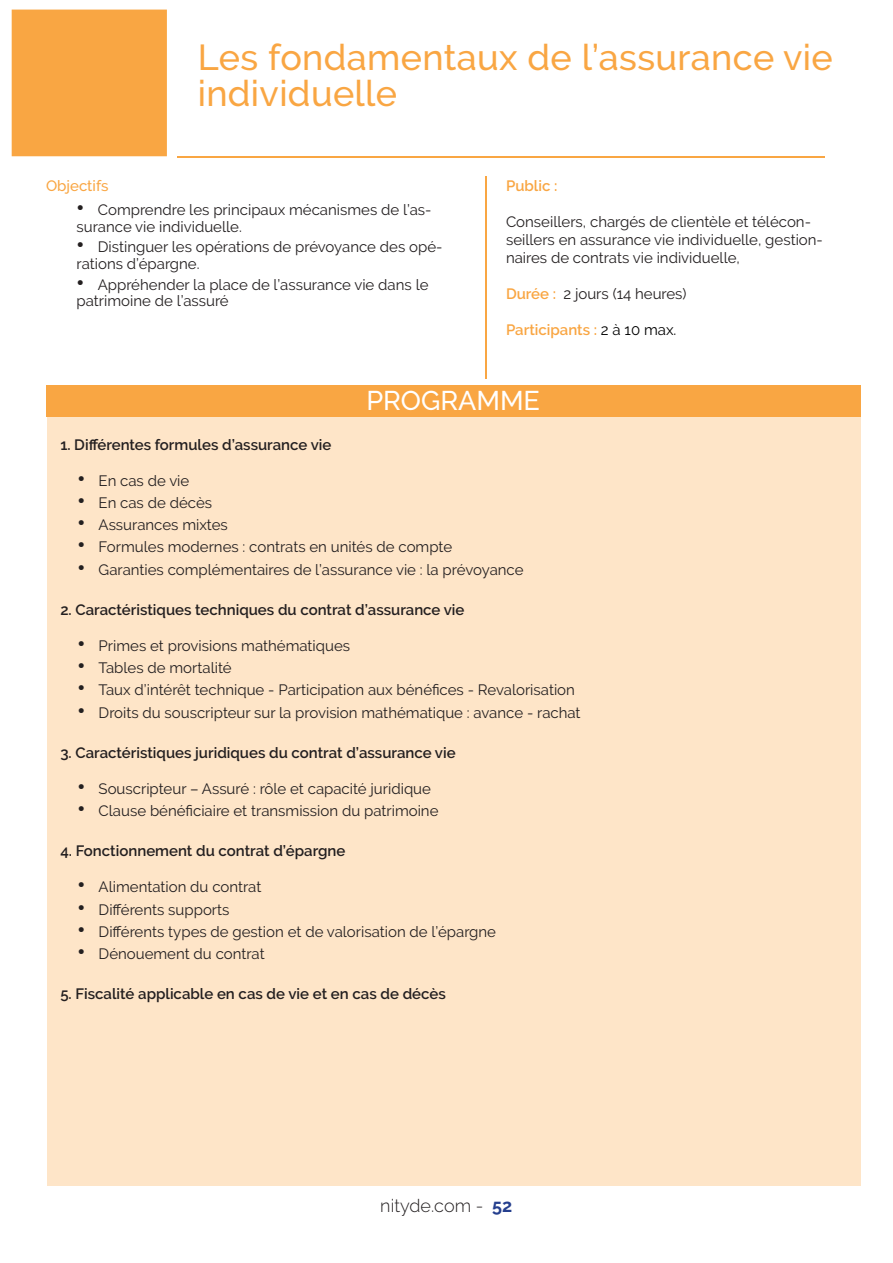
<style>
.page{position:relative;width:893px;height:1263px;background:#fff}
.page>*{position:absolute;margin:0;border:0;box-sizing:border-box;transform-origin:0 0}
.t1{font:500 36px/36px "Raleway";letter-spacing:.01em;color:#f9a643}
.t2{font:500 27px "Raleway";color:#fff}
.t3{font:300 18px "Raleway";color:#231f20}
.t4{font:15px/16.5px "Raleway";color:#231f20}
.t5{font:600 15px "Raleway";color:#231f20}
.t6{font:600 15px "Raleway";color:#f9a643}
.t7{font:500 15px "Raleway";color:#f9a643}
.s1{font-weight:600;color:#f9a643}
.s2{font-weight:400;color:#000}
.s3{font-weight:900;font-size:21px}
.s4{font-weight:700;color:#253f8e}
</style>
<div class="page">
<div style="left:12px;top:10px;width:155px;height:146px;background:#f9a643"></div>
<div style="left:48px;top:417px;width:813px;height:769px;background:#fee5c8"></div>
<div style="left:46px;top:385px;width:814px;height:32px;background:#f9a643"></div>
<hr style="left:178px;top:156px;width:647px;height:1px;background:#f9a643">
<hr style="left:485px;top:176px;width:1px;height:203px;background:#f9a643">
<h1 class="t1" style="left:198px;top:39px;width:637px">Les fondamentaux de l’assurance vie individuelle</h1>
<p class="t7" style="left:46px;top:177px;width:64px">Objectifs</p>
<p class="t6" style="left:506px;top:177px;width:53px">Public :</p>
<p class="t4" style="left:506px;top:212px;width:318px;line-height:18px">Conseillers, chargés de clientèle et télécon&shy;seillers en assurance vie individuelle, gestion&shy;naires de contrats vie individuelle,</p>
<p class="t4" style="left:506px;top:285px;width:182px"><span class="s1">Durée :</span> 2 jours (14 heures)</p>
<p class="t6" style="left:506px;top:321px;width:172px">Participants : <span class="s2">2 à 10 max.</span></p>
<p class="t4" style="left:77px;top:201px;width:356px"><span class="s3">•</span> Comprendre les principaux mécanismes de l’as&shy;surance vie individuelle.</p>
<p class="t4" style="left:77px;top:239px;width:367px"><span class="s3">•</span> Distinguer les opérations de prévoyance des opé&shy;rations d’épargne.</p>
<p class="t4" style="left:77px;top:276px;width:353px"><span class="s3">•</span> Appréhender la place de l’assurance vie dans le patrimoine de l’assuré</p>
<h2 class="t2" style="left:366px;top:385px;width:175px">PROGRAMME</h2>
<p class="t5" style="left:60px;top:436px;width:273px">1. Différentes formules d’assurance vie</p>
<p class="t4" style="left:77px;top:472px;width:114px"><span class="s3">•</span> En cas de vie</p>
<p class="t4" style="left:77px;top:494px;width:136px"><span class="s3">•</span> En cas de décès</p>
<p class="t4" style="left:77px;top:516px;width:152px"><span class="s3">•</span> Assurances mixtes</p>
<p class="t4" style="left:77px;top:539px;width:376px"><span class="s3">•</span> Formules modernes : contrats en unités de compte</p>
<p class="t4" style="left:77px;top:561px;width:448px"><span class="s3">•</span> Garanties complémentaires de l’assurance vie : la prévoyance</p>
<p class="t5" style="left:60px;top:601px;width:406px">2. Caractéristiques techniques du contrat d’assurance vie</p>
<p class="t4" style="left:77px;top:637px;width:274px"><span class="s3">•</span> Primes et provisions mathématiques</p>
<p class="t4" style="left:77px;top:659px;width:156px"><span class="s3">•</span> Tables de mortalité</p>
<p class="t4" style="left:77px;top:682px;width:499px"><span class="s3">•</span> Taux d’intérêt technique - Participation aux bénéfices - Revalorisation</p>
<p class="t4" style="left:77px;top:704px;width:505px"><span class="s3">•</span> Droits du souscripteur sur la provision mathématique : avance - rachat</p>
<p class="t5" style="left:60px;top:744px;width:397px">3. Caractéristiques juridiques du contrat d’assurance vie</p>
<p class="t4" style="left:77px;top:780px;width:355px"><span class="s3">•</span> Souscripteur – Assuré : rôle et capacité juridique</p>
<p class="t4" style="left:77px;top:802px;width:363px"><span class="s3">•</span> Clause bénéficiaire et transmission du patrimoine</p>
<p class="t5" style="left:60px;top:842px;width:286px">4. Fonctionnement du contrat d’épargne</p>
<p class="t4" style="left:77px;top:879px;width:186px"><span class="s3">•</span> Alimentation du contrat</p>
<p class="t4" style="left:77px;top:901px;width:154px"><span class="s3">•</span> Différents supports</p>
<p class="t4" style="left:77px;top:923px;width:420px"><span class="s3">•</span> Différents types de gestion et de valorisation de l’épargne</p>
<p class="t4" style="left:77px;top:945px;width:189px"><span class="s3">•</span> Dénouement du contrat</p>
<p class="t5" style="left:60px;top:985px;width:387px">5. Fiscalité applicable en cas de vie et en cas de décès</p>
<p class="t3" style="left:380px;top:1195px;width:134px">nityde.com - <span class="s4">52</span></p>
</div>
